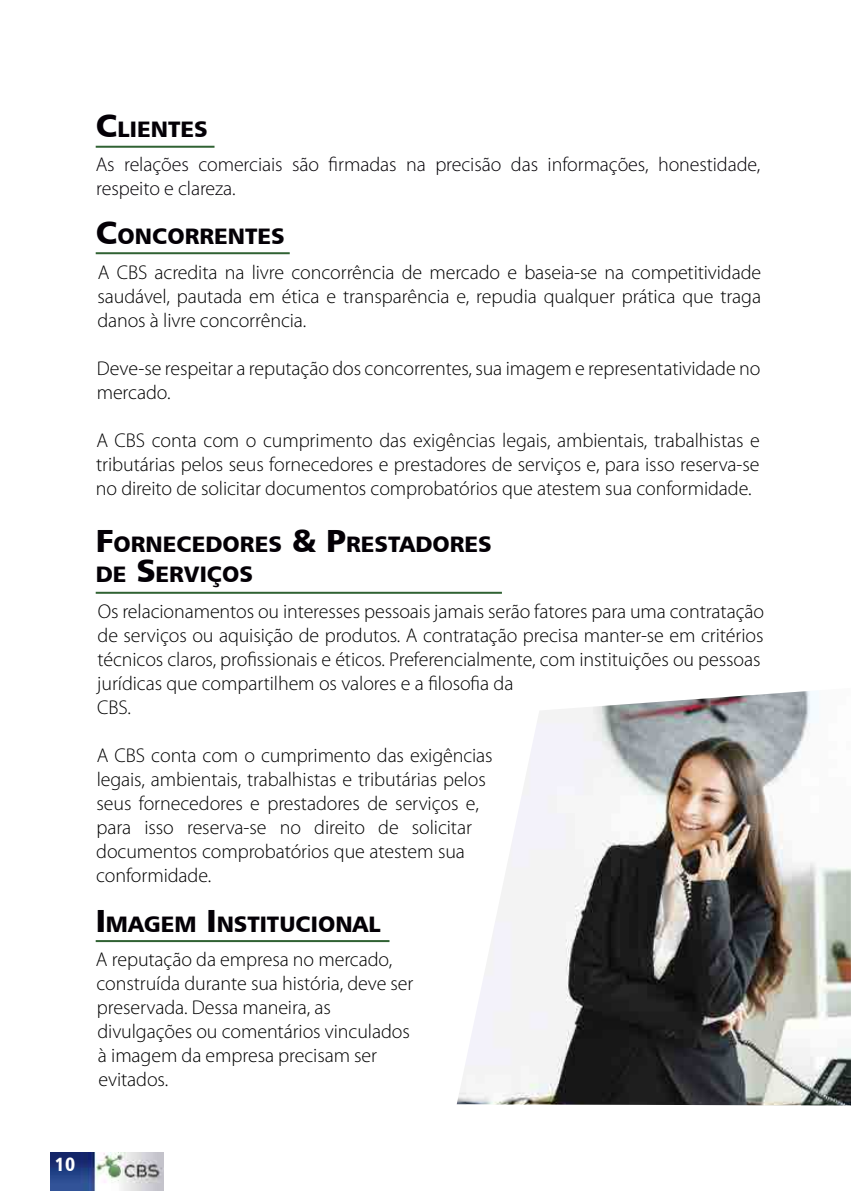
<style>
.page{position:relative;width:851px;height:1191px;background:#fff}
.page>*{position:absolute;margin:0;border:0;box-sizing:border-box;transform-origin:0 0}
.t1{font:22.4px/30px "Humanist 777 BT Black B";color:#040006}
.t2{font:300 20px/24px "Myriad Pro";letter-spacing:-.005em;color:#000}
.t3{font:300 20px/24px "Myriad Pro";letter-spacing:-.005em;color:#040006}
.t4{font:19.2px "Humanist 777 BT Black Condensed B";color:#fff}
.s1{font-size:32px}
</style>
<div class="page">
<img style="left:50px;top:1152px;width:113px;height:39px">
<hr style="left:96px;top:146px;width:118px;height:2px;background:#306233">
<img style="left:456px;top:691px;width:394px;height:414px">
<hr style="left:96px;top:252px;width:194px;height:2px;background:#306233">
<hr style="left:96px;top:592px;width:406px;height:2px;background:#306233">
<hr style="left:96px;top:940px;width:293px;height:2px;background:#306233">
<p class="t1" style="left:96px;top:114px;width:113px"><span class="s1">C</span>LIENTES</p>
<p class="t3" style="left:96px;top:153px;width:666px">As relações comerciais são firmadas na precisão das informações, honestidade, respeito e clareza.</p>
<p class="t1" style="left:96px;top:221px;width:190px"><span class="s1">C</span>ONCORRENTES</p>
<p class="t2" style="left:97px;top:261px;width:665px;text-align:justify">A CBS acredita na livre concorrência de mercado e baseia-se na competitividade saudável, pautada em ética e transparência e, repudia qualquer prática que traga danos à livre concorrência.</p>
<p class="t2" style="left:97px;top:357px;width:665px">Deve-se respeitar a reputação dos concorrentes, sua imagem e representatividade no mercado.</p>
<p class="t2" style="left:96px;top:429px;width:665px;text-align:justify">A CBS conta com o cumprimento das exigências legais, ambientais, trabalhistas e tributárias pelos seus fornecedores e prestadores de serviços e, para isso reserva-se no direito de solicitar documentos comprobatórios que atestem sua conformidade.</p>
<p class="t1" style="left:96px;top:528px;width:397px"><span class="s1">F</span>ORNECEDORES <span class="s1">&amp; P</span>RESTADORES<br>DE <span class="s1">S</span>ERVIÇOS</p>
<p class="t2" style="left:97px;top:600px;width:668px">Os relacionamentos ou interesses pessoais jamais serão fatores para uma contratação de serviços ou aquisição de produtos. A contratação precisa manter-se em critérios técnicos claros, profissionais e éticos. Preferencialmente, com instituições ou pessoas jurídicas que compartilhem os valores e a filosofia da<br>CBS.</p>
<p class="t2" style="left:96px;top:744px;width:398px">A CBS conta com o cumprimento das exigências legais, ambientais, trabalhistas e tributárias pelos seus fornecedores e prestadores de serviços e, para isso reserva-se no direito de solicitar documentos comprobatórios que atestem sua conformidade.</p>
<p class="t1" style="left:96px;top:908px;width:286px"><span class="s1">I</span>MAGEM <span class="s1">I</span>NSTITUCIONAL</p>
<p class="t2" style="left:96px;top:947px;width:319px">A reputação da empresa no mercado, construída durante sua história, deve ser preservada. Dessa maneira, as divulgações ou comentários vinculados à imagem da empresa precisam ser evitados.</p>
<p class="t4" style="left:55px;top:1152px;width:22px">10</p>
</div>
